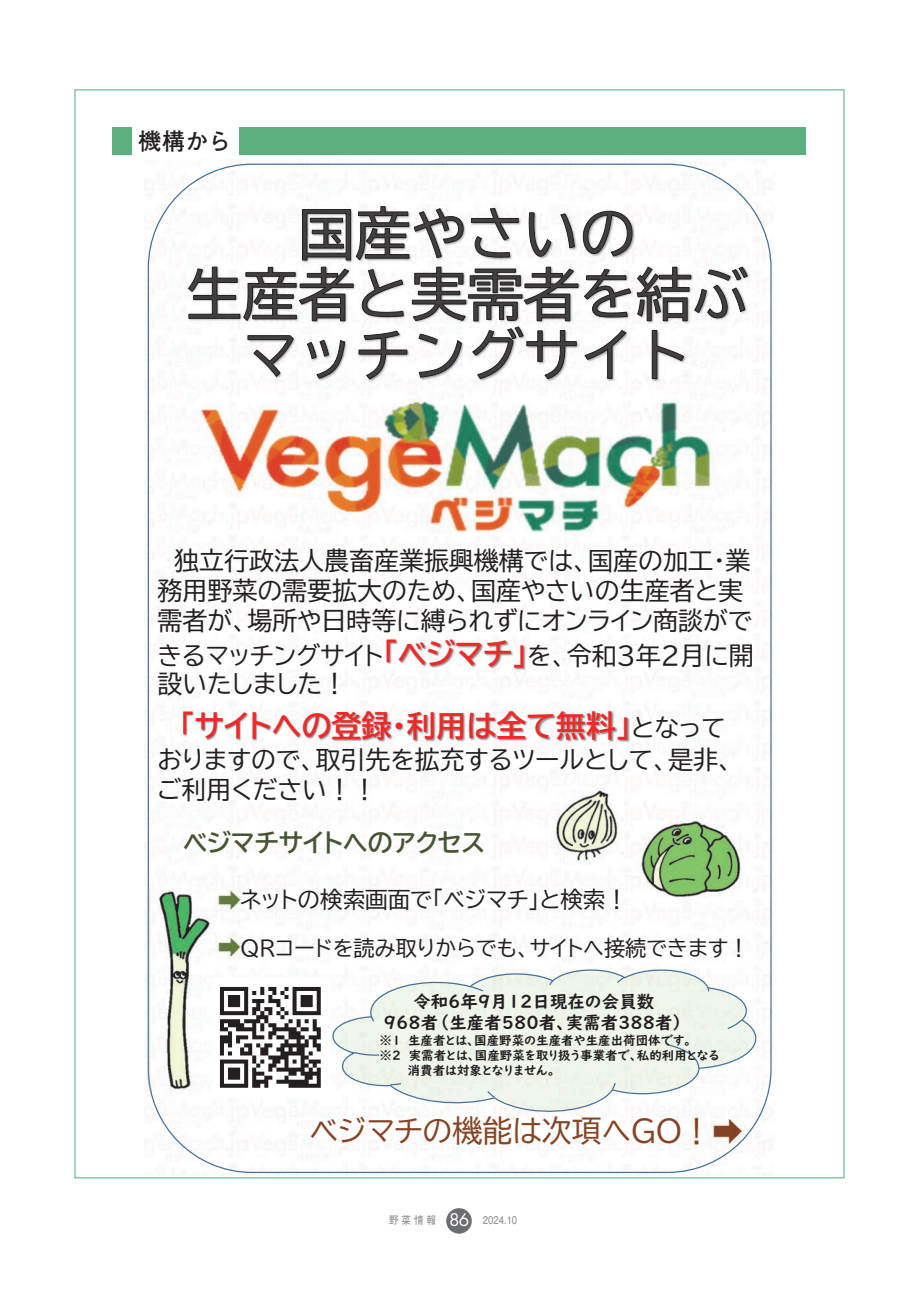
<style>
.page{position:relative;width:919px;height:1289px;background:#fff}
.page>*{position:absolute;margin:0;border:0;box-sizing:border-box;transform-origin:0 0}
.t1{font:30px "BIZ UDP Gothic Bold";color:#ee2a28}
.t2{font:30px "BIZ UDP Gothic";color:#844425}
.t3{font:24.9px/30px "BIZ UDP Gothic";color:#231f20}
.t4{font:24.9px "BIZ UDP Gothic Bold";color:#475433}
.t5{font:700 23.4px "Futo Go B101 Pr 5";color:#231f20}
.t6{font:22.5px "BIZ UDP Gothic";color:#231f20}
.t7{font:21.15px "BIZ UDP Gothic";color:#231f20}
.t8{font:17.4px/21px "UD Digi Kyokasho NK B";color:#231f20;text-align:center}
.t9{font:12.45px "UD Digi Kyokasho NK B";color:#231f20}
.t10{font:700 10.65px "Futo Go B101 Pr 5";color:#939598;scale:.9 1}
.s1{font-family:"BIZ UDP Gothic Bold";font-size:30px;color:#ee2a28}
.s2{font-family:"BIZ UDP Gothic";font-size:24.9px;color:#231f20}
.s3{font-family:"Futura Std";font-weight:400;font-size:16.95px;color:#fff}
</style>
<div class="page">
<div style="left:446px;top:1208px;width:25px;height:25px;background:#6c6d70;border-radius:50%"></div>
<img style="left:145px;top:163px;width:627px;height:1012px">
<svg style="left:327px;top:967px;width:437px;height:147px"></svg>
<svg style="left:353px;top:1050px;width:27px;height:6px"></svg>
<svg style="left:389px;top:1082px;width:13px;height:4px"></svg>
<svg style="left:486px;top:1089px;width:10px;height:10px"></svg>
<svg style="left:610px;top:1081px;width:6px;height:9px"></svg>
<svg style="left:665px;top:1043px;width:34px;height:26px"></svg>
<svg style="left:726px;top:1018px;width:17px;height:12px"></svg>
<svg style="left:706px;top:985px;width:3px;height:7px"></svg>
<svg style="left:615px;top:975px;width:11px;height:9px"></svg>
<svg style="left:548px;top:978px;width:7px;height:8px"></svg>
<svg style="left:468px;top:984px;width:16px;height:8px"></svg>
<svg style="left:370px;top:1014px;width:5px;height:8px"></svg>
<img style="left:300px;top:204px;width:336px;height:60px">
<img style="left:186px;top:265px;width:565px;height:118px">
<svg style="left:302px;top:206px;width:330px;height:54px"></svg>
<svg style="left:188px;top:267px;width:559px;height:54px"></svg>
<svg style="left:248px;top:327px;width:436px;height:52px"></svg>
<img style="left:201px;top:393px;width:516px;height:139px">
<img style="left:693px;top:1101px;width:67px;height:64px">
<img style="left:364px;top:623px;width:184px;height:67px">
<img style="left:161px;top:695px;width:491px;height:67px">
<img style="left:204px;top:877px;width:50px;height:95px">
<img style="left:211px;top:977px;width:120px;height:120px">
<img style="left:145px;top:888px;width:69px;height:202px">
<img style="left:633px;top:815px;width:112px;height:84px">
<img style="left:554px;top:787px;width:69px;height:77px">
<div style="left:113px;top:128px;width:693px;height:27px;background:#5cb07f"></div>
<div style="left:132px;top:124px;width:106px;height:34px;background:#fff"></div>
<p class="t5" style="left:138px;top:123px;width:95px">機構から</p>
<p class="t3" style="left:157px;top:545px;width:596px;text-align:center">独立行政法人農畜産業振興機構では、国産の加工・業務用野菜の需要拡大のため、国産やさいの生産者と実需者が、場所や日時等に縛られずにオンライン商談がで</p>
<p class="t3" style="left:157px;top:641px;width:598px;line-height:28.3px">きるマッチングサイト<span class="s1">「ベジマチ」</span>を、令和３年２月に開設いたしました！</p>
<p class="t1" style="left:180px;top:710px;width:547px">「サイトへの登録・利用は全て無料」<span class="s2">となって</span></p>
<p class="t3" style="left:157px;top:744px;width:577px">おりますので、取引先を拡充するツールとして、是非、ご利用ください！！</p>
<p class="t4" style="left:183px;top:830px;width:303px">ベジマチサイトへのアクセス</p>
<p class="t6" style="left:240px;top:888px;width:389px">ネットの検索画面で「ベジマチ」と検索！</p>
<p class="t7" style="left:240px;top:937px;width:510px">QRコードを読み取りからでも、サイトへ接続できます！</p>
<p class="t8" style="left:384px;top:990px;width:301px">令和６年9月12日現在の会員数<br>968者（生産者580者、実需者388者）</p>
<p class="t9" style="left:379px;top:1033px;width:313px">※１生産者とは、国産野菜の生産者や生産出荷団体です。</p>
<p class="t9" style="left:379px;top:1048px;width:341px">※２ 実需者とは、国産野菜を取り扱う事業者で、私的利用となる</p>
<p class="t9" style="left:407px;top:1063px;width:149px">消費者は対象となりません。</p>
<p class="t2" style="left:310px;top:1116px;width:403px">ベジマチの機能は次項へGO！</p>
<p class="t10" style="left:389px;top:1211px;width:144px">野菜情報 <span class="s3">86</span> 2024.10</p>
</div>
